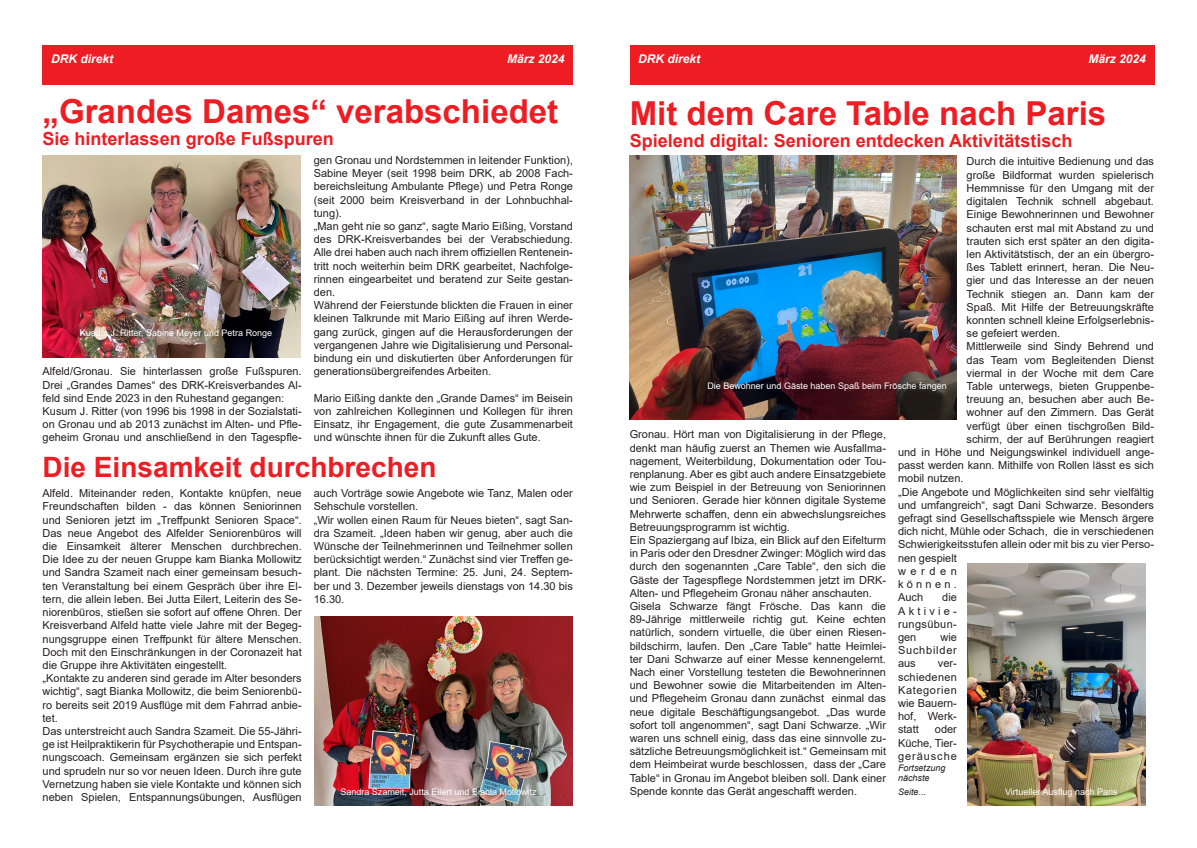
<style>
.page{position:relative;width:1197px;height:848px;background:#fff}
.page>*{position:absolute;margin:0;border:0;box-sizing:border-box;transform-origin:0 0}
.t1{font:700 33px "Arial";color:#ee1d23}
.t2{font:700 28px "Arial";color:#ee1d23}
.t3{font:700 18px "Arial";color:#ee1d23}
.t4{font:italic 700 12px "Arial";color:#fff}
.t5{font:11px/13.2px "Arial";color:#231f20;text-align:justify}
.t6{font:9px "Arial";color:#fff}
.t7{font:italic 9px "Arial";color:#231f20}
</style>
<div class="page">
<img style="left:629px;top:156px;width:327px;height:264px">
<img style="left:967px;top:563px;width:178px;height:242px">
<img style="left:43px;top:156px;width:257px;height:201px">
<div style="left:43px;top:45px;width:530px;height:40px;background:#ee1d23"></div>
<div style="left:629px;top:45px;width:525px;height:40px;background:#ee1d23"></div>
<img style="left:315px;top:617px;width:258px;height:188px">
<p class="t4" style="left:51px;top:50px;width:64px">DRK direkt</p>
<p class="t4" style="left:507px;top:50px;width:59px">März 2024</p>
<p class="t4" style="left:638px;top:50px;width:64px">DRK direkt</p>
<p class="t4" style="left:1088px;top:50px;width:59px">März 2024</p>
<p class="t1" style="left:43px;top:88px;width:517px">„Grandes Dames“ verabschiedet</p>
<p class="t3" style="left:43px;top:126px;width:293px">Sie hinterlassen große Fußspuren</p>
<p class="t6" style="left:80px;top:326px;width:194px">Kusum J. Ritter, Sabine Meyer und Petra Ronge</p>
<p class="t5" style="left:43px;top:365px;width:260px">Alfeld/Gronau. Sie hinterlassen große Fußspuren.<br>Drei „Grandes Dames“ des DRK-Kreisverbandes Al&shy;feld sind Ende 2023 in den Ruhestand gegangen:</p>
<p class="t5" style="left:43px;top:404px;width:260px">Kusum J. Ritter (von 1996 bis 1998 in der Sozialstati&shy;on Gronau und ab 2013 zunächst im Alten- und Pfle&shy;geheim Gronau und anschließend in den Tagespfle-</p>
<p class="t5" style="left:314px;top:153px;width:261px">gen Gronau und Nordstemmen in leitender Funktion), Sabine Meyer (seit 1998 beim DRK, ab 2008 Fach&shy;bereichsleitung Ambulante Pflege) und Petra Ronge (seit 2000 beim Kreisverband in der Lohnbuchhal&shy;tung).</p>
<p class="t5" style="left:314px;top:219px;width:261px">„Man geht nie so ganz“, sagte Mario Eißing, Vorstand des DRK-Kreisverbandes bei der Verabschiedung.<br>Alle drei haben auch nach ihrem offiziellen Rentenein&shy;tritt noch weiterhin beim DRK gearbeitet, Nachfolge&shy;rinnen eingearbeitet und beratend zur Seite gestan&shy;den.</p>
<p class="t5" style="left:314px;top:299px;width:261px">Während der Feierstunde blickten die Frauen in einer kleinen Talkrunde mit Mario Eißing auf ihren Werde&shy;gang zurück, gingen auf die Herausforderungen der vergangenen Jahre wie Digitalisierung und Personal&shy;bindung ein und diskutierten über Anforderungen für generationsübergreifendes Arbeiten.</p>
<p class="t5" style="left:314px;top:391px;width:261px">Mario Eißing dankte den „Grande Dames“ im Beisein von zahlreichen Kolleginnen und Kollegen für ihren Einsatz, ihr Engagement, die gute Zusammenarbeit und wünschte ihnen für die Zukunft alles Gute.</p>
<p class="t2" style="left:43px;top:447px;width:395px">Die Einsamkeit durchbrechen</p>
<p class="t5" style="left:43px;top:486px;width:261px">Alfeld. Miteinander reden, Kontakte knüpfen, neue Freundschaften bilden - das können Seniorinnen und Senioren jetzt im „Treffpunkt Senioren Space“.<br>Das neue Angebot des Alfelder Seniorenbüros will die Einsamkeit älterer Menschen durchbrechen.<br>Die Idee zu der neuen Gruppe kam Bianka Mollowitz und Sandra Szameit nach einer gemeinsam besuch&shy;ten Veranstaltung bei einem Gespräch über ihre El&shy;tern, die allein leben. Bei Jutta Eilert, Leiterin des Se&shy;niorenbüros, stießen sie sofort auf offene Ohren. Der Kreisverband Alfeld hatte viele Jahre mit der Begeg&shy;nungsgruppe einen Treffpunkt für ältere Menschen.<br>Doch mit den Einschränkungen in der Coronazeit hat die Gruppe ihre Aktivitäten eingestellt.</p>
<p class="t5" style="left:43px;top:671px;width:261px">„Kontakte zu anderen sind gerade im Alter besonders wichtig“, sagt Bianka Mollowitz, die beim Seniorenbü&shy;ro bereits seit 2019 Ausflüge mit dem Fahrrad anbie&shy;tet.</p>
<p class="t5" style="left:43px;top:724px;width:261px">Das unterstreicht auch Sandra Szameit. Die 55-Jähri&shy;ge ist Heilpraktikerin für Psychotherapie und Entspan&shy;nungscoach. Gemeinsam ergänzen sie sich perfekt und sprudeln nur so vor neuen Ideen. Durch ihre gute Vernetzung haben sie viele Kontakte und können sich neben Spielen, Entspannungsübungen, Ausflügen</p>
<p class="t5" style="left:314px;top:486px;width:260px">auch Vorträge sowie Angebote wie Tanz, Malen oder<br>Sehschule vorstellen.</p>
<p class="t5" style="left:314px;top:513px;width:260px">„Wir wollen einen Raum für Neues bieten“, sagt San&shy;dra Szameit. „Ideen haben wir genug, aber auch die Wünsche der Teilnehmerinnen und Teilnehmer sollen berücksichtigt werden.“ Zunächst sind vier Treffen ge&shy;plant. Die nächsten Termine: 25. Juni, 24. Septem&shy;ber und 3. Dezember jeweils dienstags von 14.30 bis 16.30.</p>
<p class="t6" style="left:340px;top:785px;width:198px">Sandra Szameit, Jutta Eilert und Bianla Mollowitz</p>
<p class="t1" style="left:629px;top:91px;width:478px">Mit dem Care Table nach Paris</p>
<p class="t3" style="left:629px;top:128px;width:444px">Spielend digital: Senioren entdecken Aktivitätstisch</p>
<p class="t5" style="left:966px;top:155px;width:189px">Durch die intuitive Bedienung und das große Bildformat wurden spielerisch Hemmnisse für den Umgang mit der digitalen Technik schnell abgebaut.<br>Einige Bewohnerinnen und Bewohner schauten erst mal mit Abstand zu und trauten sich erst später an den digita&shy;len Aktivitätstisch, der an ein übergro&shy;ßes Tablett erinnert, heran. Die Neu&shy;gier und das Interesse an der neuen Technik stiegen an. Dann kam der Spaß. Mit Hilfe der Betreuungskräfte konnten schnell kleine Erfolgserlebnis&shy;se gefeiert werden.</p>
<p class="t5" style="left:966px;top:340px;width:189px">Mittlerweile sind Sindy Behrend und</p>
<p class="t5" style="left:966px;top:353px;width:189px">das Team vom Begleitenden Dienst</p>
<p class="t5" style="left:966px;top:366px;width:189px">viermal in der Woche mit dem Care</p>
<p class="t5" style="left:966px;top:379px;width:189px">Table unterwegs, bieten Gruppenbe-</p>
<p class="t5" style="left:966px;top:392px;width:189px">treuung an, besuchen aber auch Be-</p>
<p class="t5" style="left:966px;top:406px;width:189px">wohner auf den Zimmern. Das Gerät</p>
<p class="t5" style="left:966px;top:419px;width:189px">verfügt über einen tischgroßen Bild-</p>
<p class="t5" style="left:966px;top:432px;width:189px">schirm, der auf Berührungen reagiert</p>
<p class="t5" style="left:897px;top:445px;width:257px">und in Höhe und Neigungswinkel individuell ange-</p>
<p class="t5" style="left:897px;top:458px;width:257px">passt werden kann. Mithilfe von Rollen lässt es sich</p>
<p class="t5" style="left:897px;top:472px;width:67px">mobil nutzen.</p>
<p class="t5" style="left:897px;top:485px;width:257px;text-align:left">„Die Angebote und Möglichkeiten sind sehr vielfältig und umfangreich“, sagt Dani Schwarze. Besonders gefragt sind Gesellschaftsspiele wie Mensch ärgere dich nicht, Mühle oder Schach, die in verschiedenen Schwierigkeitsstufen allein oder mit bis zu vier Perso&shy;nen gespielt<br>werden<br>können.<br>Auch</p>
<p class="t6" style="left:707px;top:380px;width:241px">Die Bewohner und Gäste haben Spaß beim Frösche fangen</p>
<p class="t5" style="left:629px;top:428px;width:258px">Gronau. Hört man von Digitalisierung in der Pflege, denkt man häufig zuerst an Themen wie Ausfallma&shy;nagement, Weiterbildung, Dokumentation oder Tou&shy;renplanung. Aber es gibt auch andere Einsatzgebiete wie zum Beispiel in der Betreuung von Seniorinnen und Senioren. Gerade hier können digitale Systeme Mehrwerte schaffen, denn ein abwechslungsreiches Betreuungsprogramm ist wichtig.</p>
<p class="t5" style="left:629px;top:533px;width:258px">Ein Spaziergang auf Ibiza, ein Blick auf den Eifelturm in Paris oder den Dresdner Zwinger: Möglich wird das durch den sogenannten „Care Table“, den sich die Gäste der Tagespflege Nordstemmen jetzt im DRK-Alten- und Pflegeheim Gronau näher anschauten.</p>
<p class="t5" style="left:629px;top:599px;width:258px">Gisela Schwarze fängt Frösche. Das kann die 89-Jährige mittlerweile richtig gut. Keine echten natürlich, sondern virtuelle, die über einen Riesen&shy;bildschirm, laufen. Den „Care Table“ hatte Heimlei&shy;ter Dani Schwarze auf einer Messe kennengelernt.<br>Nach einer Vorstellung testeten die Bewohnerinnen und Bewohner sowie die Mitarbeitenden im Alten&shy;und Pflegeheim Gronau dann zunächst einmal das neue digitale Beschäftigungsangebot. „Das wurde sofort toll angenommen“, sagt Dani Schwarze. „Wir waren uns schnell einig, dass das eine sinnvolle zu&shy;sätzliche Betreuungsmöglichkeit ist.“ Gemeinsam mit dem Heimbeirat wurde beschlossen, dass der „Care Table“ in Gronau im Angebot bleiben soll. Dank einer Spende konnte das Gerät angeschafft werden.</p>
<p class="t5" style="left:897px;top:590px;width:60px;text-indent:44px">die Aktivie&shy;rungsübun&shy;gen</p>
<p class="t5" style="left:897px;top:630px;width:60px;text-indent:42px">wie Suchbilder aus</p>
<p class="t5" style="left:897px;top:656px;width:60px;text-indent:40px">ver&shy;schiedenen Kategorien wie Bauern&shy;hof, Werk&shy;statt</p>
<p class="t5" style="left:897px;top:722px;width:60px;text-indent:37px">oder Küche, Tier&shy;geräusche</p>
<p class="t7" style="left:897px;top:761px;width:49px">Fortsetzung</p>
<p class="t7" style="left:897px;top:772px;width:33px">nächste</p>
<p class="t7" style="left:897px;top:785px;width:30px">Seite...</p>
<p class="t6" style="left:1004px;top:785px;width:114px">Virtueller Ausflug nach Paris</p>
</div>
